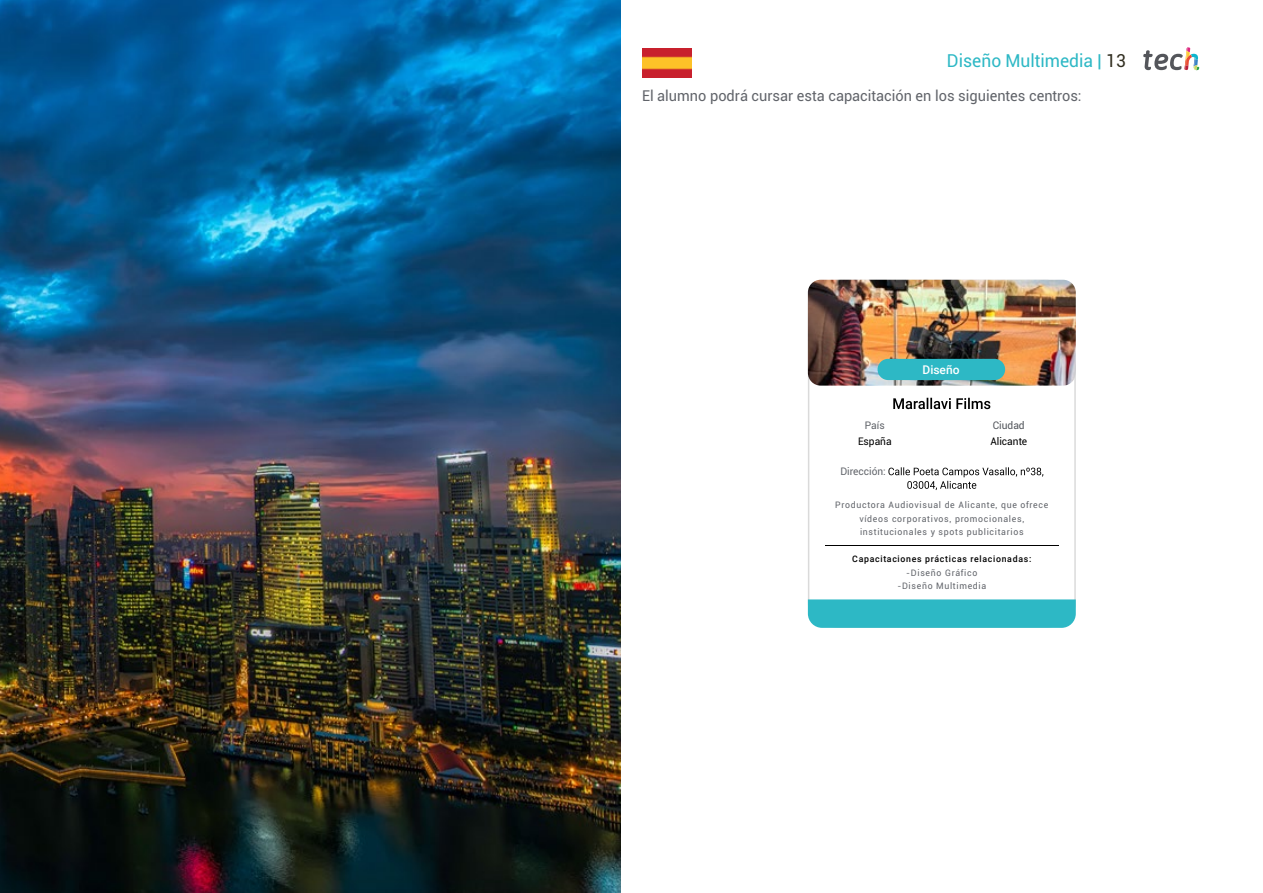
<style>
.page{position:relative;width:1263px;height:893px;background:#fff}
.page>*{position:absolute;margin:0;border:0;box-sizing:border-box;transform-origin:0 0}
.t1{font:18px "Roboto";color:#2db8c5}
.t2{font:15px "Roboto";color:#61646a}
.t3{font:500 12px "Roboto";color:#fff}
.t4{font:10.5px "Roboto";color:#61646a}
.t5{font:10.5px "Roboto";color:#000}
.t6{font:10.5px "Roboto";color:#52555b}
.t7{font:9px/13.5px "Roboto";letter-spacing:.08em;color:#61646a;text-align:center}
.t8{font:500 9px "Roboto";letter-spacing:.08em;color:#000}
.s1{color:#312e20}
</style>
<div class="page">
<svg style="left:1143px;top:47px;width:56px;height:24px"></svg>
<img style="left:0;top:0;width:621px;height:893px">
<svg style="left:807px;top:279px;width:269px;height:336px"></svg>
<img style="left:808px;top:280px;width:268px;height:106px">
<div style="left:877px;top:359px;width:128px;height:21px;background:#2db8c5;border-radius:11px"></div>
<svg style="left:808px;top:599px;width:268px;height:29px;background:#33bac6"></svg>
<hr style="left:825px;top:546px;width:234px;height:1px;background:#000">
<svg style="left:893px;top:398px;width:97px;height:11px"></svg>
<svg style="left:888px;top:467px;width:155px;height:23px"></svg>
<img style="left:642px;top:49px;width:49px;height:29px">
<h1 class="t1" style="left:947px;top:48px;width:180px">Diseño Multimedia | <span class="s1">13</span></h1>
<h2 class="t2" style="left:642px;top:86px;width:441px">El alumno podrá cursar esta capacitación en los siguientes centros:</h2>
<p class="t4" style="left:865px;top:418px;width:21px">País</p>
<p class="t5" style="left:858px;top:434px;width:35px">España</p>
<h3 class="t3" style="left:922px;top:361px;width:39px">Diseño</h3>
<p class="t6" style="left:993px;top:418px;width:33px">Ciudad</p>
<p class="t5" style="left:990px;top:434px;width:38px">Alicante</p>
<p class="t4" style="left:840px;top:464px;width:47px">Dirección:</p>
<p class="t7" style="left:835px;top:498px;width:214px">Productora Audiovisual de Alicante, que ofrece vídeos corporativos, promocionales, institucionales y spots publicitarios</p>
<p class="t8" style="left:852px;top:553px;width:180px">Capacitaciones prácticas relacionadas:</p>
<p class="t7" style="left:897px;top:566px;width:90px">-Diseño Gráfico -Diseño Multimedia</p>
</div>
